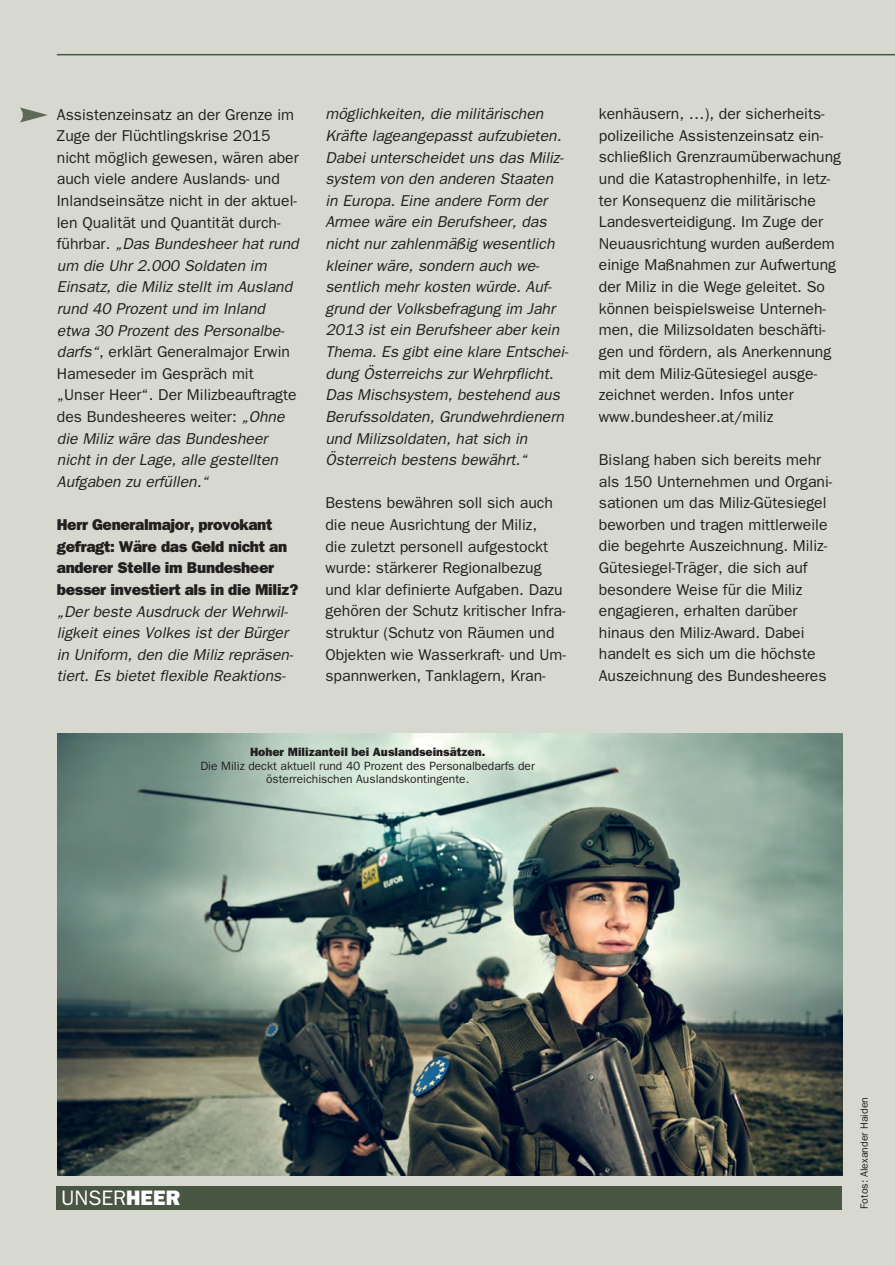
<style>
.page{position:relative;width:895px;height:1265px;background:#fff}
.page>*{position:absolute;margin:0;border:0;box-sizing:border-box;transform-origin:0 0}
.t1{font:21px "Franklin Gothic";color:#fff}
.t2{font:15.75px/21.6px "Franklin Gothic";color:#231f20}
.t3{font:15.75px/21.6px "Frank Got Boo Obl";color:#231f20}
.t4{font:800 15.75px/21.6px "Franklin Gothic";letter-spacing:-.02em;color:#231f20}
.t5{font:12px/13.5px "Franklin Gothic";color:#231f20;text-align:center}
.t6{font:800 12px "Franklin Gothic";color:#231f20}
.t7{font:10.5px "Franklin Gothic";color:#231f20}
.s1{font-family:"Franklin Gothic"}
.s2{font-family:"Frank Got Boo Obl"}
.s3{font-weight:800}
</style>
<div class="page">
<div style="left:0;top:0;width:895px;height:1264px;background:#d7d9d1"></div>
<img style="left:57px;top:733px;width:785px;height:441px">
<div style="left:57px;top:1185px;width:785px;height:23px;background:#485643"></div>
<svg style="left:20px;top:107px;width:28px;height:15px"></svg>
<hr style="left:57px;top:54px;width:838px;height:1px;background:#485643">
<p class="t2" style="left:57px;top:103px;width:243px">Assistenzeinsatz an der Grenze im Zuge der Flüchtlingskrise 2015 nicht möglich gewesen, wären aber auch viele andere Auslands- und Inlandseinsätze nicht in der aktuel&shy;len Qualität und Quantität durch-</p>
<p class="t3" style="left:57px;top:233px;width:243px"><span class="s1">führbar.</span> „Das Bundesheer hat rund um die Uhr 2.000 Soldaten im<br>Einsatz, die Miliz stellt im Ausland rund 40 Prozent und im Inland etwa 30 Prozent des Personalbe-</p>
<p class="t2" style="left:57px;top:340px;width:241px"><span class="s2">darfs“</span>, erklärt Generalmajor Erwin<br>Hameseder im Gespräch mit „Unser Heer“. Der Milizbeauftragte des Bundesheeres weiter: <span class="s2">„Ohne</span></p>
<p class="t3" style="left:57px;top:427px;width:223px">die Miliz wäre das Bundesheer nicht in der Lage, alle gestellten<br>Aufgaben zu erfüllen.“</p>
<p class="t4" style="left:57px;top:513px;width:243px">Herr Generalmajor, provokant gefragt: Wäre das Geld nicht an anderer Stelle im Bundesheer besser investiert als in die Miliz?</p>
<p class="t3" style="left:57px;top:600px;width:238px">„Der beste Ausdruck der Wehrwil&shy;ligkeit eines Volkes ist der Bürger in Uniform, den die Miliz repräsen&shy;tiert. Es bietet flexible Reaktions-</p>
<p class="t3" style="left:325px;top:103px;width:245px">möglichkeiten, die militärischen Kräfte lageangepasst aufzubieten.<br>Dabei unterscheidet uns das Miliz&shy;system von den anderen Staaten in Europa. Eine andere Form der Armee wäre ein Berufsheer, das nicht nur zahlenmäßig wesentlich kleiner wäre, sondern auch we&shy;sentlich mehr kosten würde. Auf&shy;grund der Volksbefragung im Jahr 2013 ist ein Berufsheer aber kein Thema. Es gibt eine klare Entschei&shy;dung Österreichs zur Wehrpflicht.<br>Das Mischsystem, bestehend aus Berufssoldaten, Grundwehrdienern und Milizsoldaten, hat sich in Österreich bestens bewährt.“</p>
<p class="t2" style="left:325px;top:491px;width:242px">Bestens bewähren soll sich auch die neue Ausrichtung der Miliz,<br>die zuletzt personell aufgestockt wurde: stärkerer Regionalbezug und klar definierte Aufgaben. Dazu gehören der Schutz kritischer Infra&shy;struktur (Schutz von Räumen und Objekten wie Wasserkraft- und Um&shy;spannwerken, Tanklagern, Kran-</p>
<p class="t6" style="left:250px;top:745px;width:237px">Hoher Milizanteil bei Auslandseinsätzen.</p>
<p class="t5" style="left:200px;top:758px;width:336px">Die Miliz deckt aktuell rund 40 Prozent des Personalbedarfs der österreichischen Auslandskontingente.</p>
<p class="t2" style="left:599px;top:103px;width:244px">kenhäusern, …), der sicherheits&shy;polizeiliche Assistenzeinsatz ein&shy;schließlich Grenzraumüberwachung und die Katastrophenhilfe, in letz&shy;ter Konsequenz die militärische Landesverteidigung. Im Zuge der Neuausrichtung wurden außerdem einige Maßnahmen zur Aufwertung der Miliz in die Wege geleitet. So können beispielsweise Unterneh&shy;men, die Milizsoldaten beschäfti&shy;gen und fördern, als Anerkennung mit dem Miliz-Gütesiegel ausge&shy;zeichnet werden. Infos unter www.bundesheer.at/miliz</p>
<p class="t2" style="left:599px;top:448px;width:235px">Bislang haben sich bereits mehr als 150 Unternehmen und Organi&shy;sationen um das Miliz-Gütesiegel beworben und tragen mittlerweile die begehrte Auszeichnung. Miliz-<br>Gütesiegel-Träger, die sich auf besondere Weise für die Miliz engagieren, erhalten darüber hinaus den Miliz-Award. Dabei handelt es sich um die höchste<br>Auszeichnung des Bundesheeres</p>
<h1 class="t1" style="left:61px;top:1184px;width:120px">UNSER<span class="s3">HEER</span></h1>
<p class="t7" style="left:858px;top:1208px;width:113px;rotate:-90deg">Fotos: Alexander Haiden</p>
</div>
